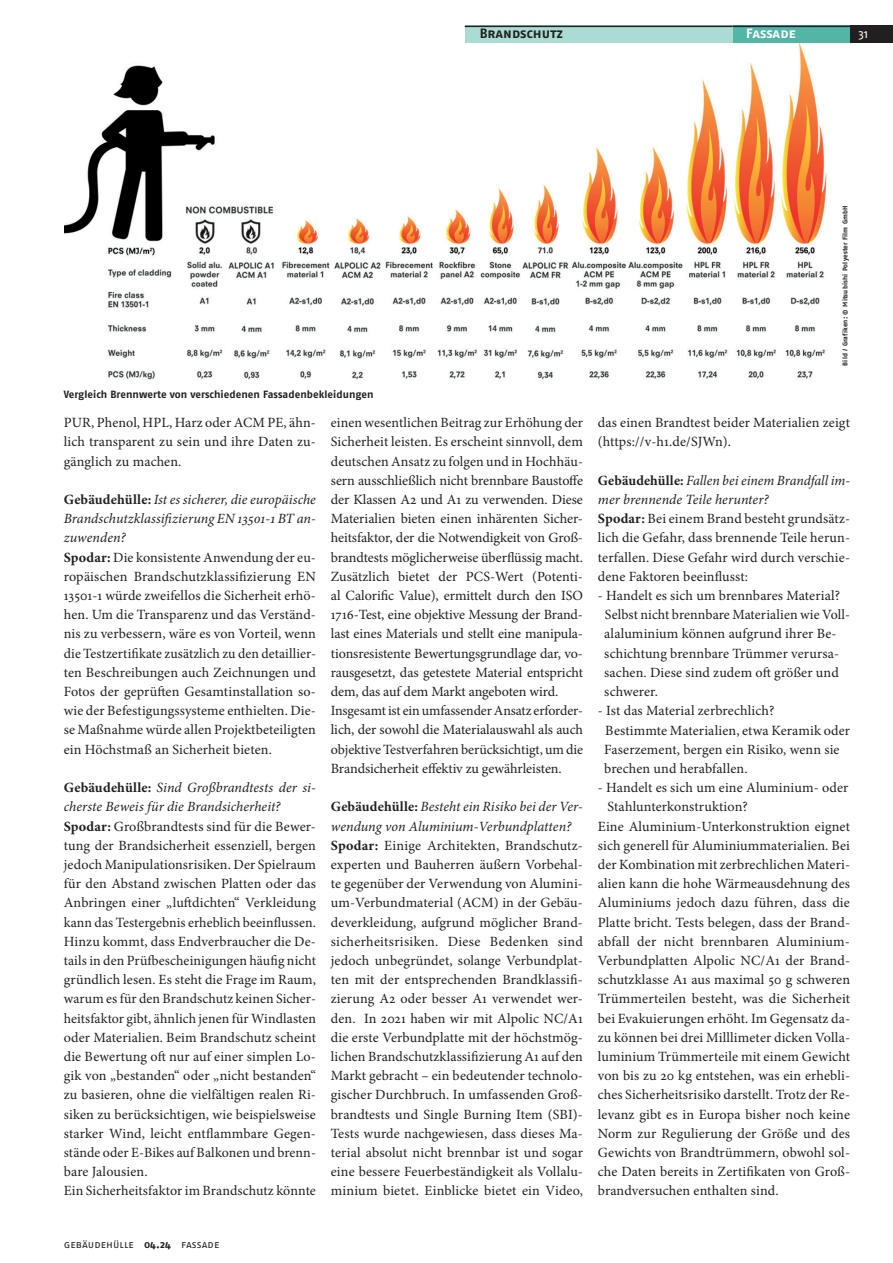
<style>
.page{position:relative;width:893px;height:1263px;background:#fff}
.page>*{position:absolute;margin:0;border:0;box-sizing:border-box;transform-origin:0 0}
.t1{font:14.1px/19.2px "Minion Pro";letter-spacing:.005em;color:#231f20}
.t2{font:700 13.5px "Fago OT";color:#231f20}
.t3{font:700 13.5px "Fago OT";letter-spacing:-.005em;color:#fff}
.t4{font:12px "Fago OT";color:#fff}
.t5{font:700 10.5px "Fago OT";letter-spacing:.005em;color:#231f20}
.t6{font:10.5px "Fago OT";letter-spacing:.005em;color:#231f20}
.t7{font:700 6.75px "Fago OT";letter-spacing:.025em;color:#231f20}
.s1{font-weight:700}
.s2{font-style:italic}
</style>
<div class="page">
<div style="left:850px;top:26px;width:43px;height:17px;background:#231f20"></div>
<hr style="left:850px;top:25px;width:43px;height:2px;background:#231f20">
<div style="left:731px;top:26px;width:119px;height:17px;background:#51b6a6"></div>
<hr style="left:731px;top:26px;width:119px;height:1px;background:#231f20">
<div style="left:465px;top:26px;width:268px;height:17px;background:#abdcd3"></div>
<hr style="left:465px;top:26px;width:268px;height:1px;background:#231f20">
<img style="left:65px;top:43px;width:762px;height:337px">
<p class="t2" style="left:480px;top:26px;width:85px">Brandschutz</p>
<p class="t3" style="left:746px;top:26px;width:51px">Fassade</p>
<p class="t4" style="left:858px;top:27px;width:11px">31</p>
<p class="t5" style="left:64px;top:388px;width:311px">Vergleich Brennwerte von verschiedenen Fassadenbekleidungen</p>
<p class="t1" style="left:64px;top:413px;width:254px;text-align:justify">PUR, Phenol, HPL, Harz oder ACM PE, ähn&shy;lich transparent zu sein und ihre Daten zu&shy;gänglich zu machen.</p>
<p class="t1" style="left:64px;top:490px;width:254px"><span class="s1">Gebäudehülle:</span> <span class="s2">Ist es sicherer, die europäische Brandschutzklassifizierung EN 13501-1 BT an&shy;zuwenden?<br></span><span class="s1">Spodar:</span> Die konsistente Anwendung der eu&shy;ropäischen Brandschutzklassifizierung EN 13501-1 würde zweifellos die Sicherheit erhö&shy;hen. Um die Transparenz und das Verständ&shy;nis zu verbessern, wäre es von Vorteil, wenn die Testzertifikate zusätzlich zu den detaillier&shy;ten Beschreibungen auch Zeichnungen und Fotos der geprüften Gesamtinstallation so&shy;wie der Befestigungssysteme enthielten. Die&shy;se Maßnahme würde allen Projektbeteiligten ein Höchstmaß an Sicherheit bieten.</p>
<p class="t1" style="left:64px;top:778px;width:254px"><span class="s1">Gebäudehülle:</span> <span class="s2">Sind Großbrandtests der si&shy;cherste Beweis für die Brandsicherheit?<br></span><span class="s1">Spodar:</span> Großbrandtests sind für die Bewer&shy;tung der Brandsicherheit essenziell, bergen jedoch Manipulationsrisiken. Der Spielraum für den Abstand zwischen Platten oder das Anbringen einer „luftdichten“ Verkleidung kann das Testergebnis erheblich beeinflussen.<br>Hinzu kommt, dass Endverbraucher die De&shy;tails in den Prüfbescheinigungen häufig nicht gründlich lesen. Es steht die Frage im Raum, warum es für den Brandschutz keinen Sicher&shy;heitsfaktor gibt, ähnlich jenen für Windlasten oder Materialien. Beim Brandschutz scheint die Bewertung oft nur auf einer simplen Lo&shy;gik von „bestanden“ oder „nicht bestanden“ zu basieren, ohne die vielfältigen realen Ri&shy;siken zu berücksichtigen, wie beispielsweise starker Wind, leicht entflammbare Gegen&shy;stände oder E-Bikes auf Balkonen und brenn&shy;bare Jalousien.<br>Ein Sicherheitsfaktor im Brandschutz könnte</p>
<p class="t1" style="left:331px;top:413px;width:254px">einen wesentlichen Beitrag zur Erhöhung der Sicherheit leisten. Es erscheint sinnvoll, dem deutschen Ansatz zu folgen und in Hochhäu&shy;sern ausschließlich nicht brennbare Baustoffe der Klassen A2 und A1 zu verwenden. Diese Materialien bieten einen inhärenten Sicher&shy;heitsfaktor, der die Notwendigkeit von Groß&shy;brandtests möglicherweise überflüssig macht.<br>Zusätzlich bietet der PCS-Wert (Potenti&shy;al Calorific Value), ermittelt durch den ISO 1716-Test, eine objektive Messung der Brand&shy;last eines Materials und stellt eine manipula&shy;tionsresistente Bewertungsgrundlage dar, vo&shy;rausgesetzt, das getestete Material entspricht dem, das auf dem Markt angeboten wird.<br>Insgesamt ist ein umfassender Ansatz erforder&shy;lich, der sowohl die Materialauswahl als auch objektive Testverfahren berücksichtigt, um die Brandsicherheit effektiv zu gewährleisten.</p>
<p class="t1" style="left:331px;top:797px;width:254px"><span class="s1">Gebäudehülle:</span> <span class="s2">Besteht ein Risiko bei der Ver&shy;wendung von Aluminium-Verbundplatten?<br></span><span class="s1">Spodar:</span> Einige Architekten, Brandschutz&shy;experten und Bauherren äußern Vorbehal&shy;te gegenüber der Verwendung von Alumini&shy;um-Verbundmaterial (ACM) in der Gebäu&shy;deverkleidung, aufgrund möglicher Brand&shy;sicherheitsrisiken. Diese Bedenken sind jedoch unbegründet, solange Verbundplat&shy;ten mit der entsprechenden Brandklassifi&shy;zierung A2 oder besser A1 verwendet wer&shy;den. In 2021 haben wir mit Alpolic NC/A1 die erste Verbundplatte mit der höchstmög&shy;lichen Brandschutzklassifizierung A1 auf den Markt gebracht – ein bedeutender technolo&shy;gischer Durchbruch. In umfassenden Groß&shy;brandtests und Single Burning Item (SBI)- Tests wurde nachgewiesen, dass dieses Ma&shy;terial absolut nicht brennbar ist und sogar eine bessere Feuerbeständigkeit als Vollalu&shy;minium bietet. Einblicke bietet ein Video,</p>
<p class="t7" style="left:841px;top:366px;width:162px;rotate:-90deg">Bild / Grafiken: © Mitsubishi Polyester Film GmbH</p>
<p class="t1" style="left:598px;top:413px;width:254px">das einen Brandtest beider Materialien zeigt (https://v-h1.de/SJWn).</p>
<p class="t1" style="left:598px;top:471px;width:254px"><span class="s1">Gebäudehülle:</span> <span class="s2">Fallen bei einem Brandfall im&shy;mer brennende Teile herunter?<br></span><span class="s1">Spodar:</span> Bei einem Brand besteht grundsätz&shy;lich die Gefahr, dass brennende Teile herun&shy;terfallen. Diese Gefahr wird durch verschie&shy;dene Faktoren beeinflusst:</p>
<p class="t1" style="left:604px;top:586px;width:247px;text-indent:-6px">- Handelt es sich um brennbares Material?<br>Selbst nicht brennbare Materialien wie Voll&shy;alaluminium können aufgrund ihrer Be&shy;schichtung brennbare Trümmer verursa&shy;sachen. Diese sind zudem oft größer und schwerer.</p>
<p class="t1" style="left:604px;top:701px;width:247px;text-indent:-6px">- Ist das Material zerbrechlich?<br>Bestimmte Materialien, etwa Keramik oder Faserzement, bergen ein Risiko, wenn sie brechen und herabfallen.</p>
<p class="t1" style="left:598px;top:778px;width:252px">- Handelt es sich um eine Aluminium- oder</p>
<p class="t1" style="left:607px;top:797px;width:142px">Stahlunterkonstruktion?</p>
<p class="t1" style="left:598px;top:816px;width:254px">Eine Aluminium-Unterkonstruktion eignet</p>
<p class="t1" style="left:598px;top:836px;width:254px">sich generell für Aluminiummaterialien. Bei</p>
<p class="t1" style="left:598px;top:855px;width:254px">der Kombination mit zerbrechlichen Materi-</p>
<p class="t1" style="left:598px;top:874px;width:254px">alien kann die hohe Wärmeausdehnung des</p>
<p class="t1" style="left:598px;top:893px;width:254px">Aluminiums jedoch dazu führen, dass die</p>
<p class="t1" style="left:598px;top:912px;width:254px">Platte bricht. Tests belegen, dass der Brand-</p>
<p class="t1" style="left:598px;top:932px;width:254px">abfall der nicht brennbaren Aluminium-</p>
<p class="t1" style="left:598px;top:951px;width:254px">Verbundplatten Alpolic NC/A1 der Brand-</p>
<p class="t1" style="left:598px;top:970px;width:254px">schutzklasse A1 aus maximal 50 g schweren</p>
<p class="t1" style="left:598px;top:989px;width:254px">Trümmerteilen besteht, was die Sicherheit</p>
<p class="t1" style="left:598px;top:1008px;width:254px">bei Evakuierungen erhöht. Im Gegensatz da-</p>
<p class="t1" style="left:598px;top:1028px;width:254px">zu können bei drei Milllimeter dicken Volla-</p>
<p class="t1" style="left:598px;top:1047px;width:254px">luminium Trümmerteile mit einem Gewicht</p>
<p class="t1" style="left:598px;top:1066px;width:254px">von bis zu 20 kg entstehen, was ein erhebli-</p>
<p class="t1" style="left:598px;top:1085px;width:254px">ches Sicherheitsrisiko darstellt. Trotz der Re-</p>
<p class="t1" style="left:598px;top:1104px;width:254px">levanz gibt es in Europa bisher noch keine</p>
<p class="t1" style="left:598px;top:1124px;width:254px">Norm zur Regulierung der Größe und des</p>
<p class="t1" style="left:598px;top:1143px;width:254px">Gewichts von Brandtrümmern, obwohl sol-</p>
<p class="t1" style="left:598px;top:1162px;width:254px">che Daten bereits in Zertifikaten von Groß-</p>
<p class="t1" style="left:598px;top:1181px;width:182px">brandversuchen enthalten sind.</p>
<p class="t6" style="left:64px;top:1238px;width:157px">gebäudehülle <span class="s1">04.24</span> Fassade</p>
</div>
